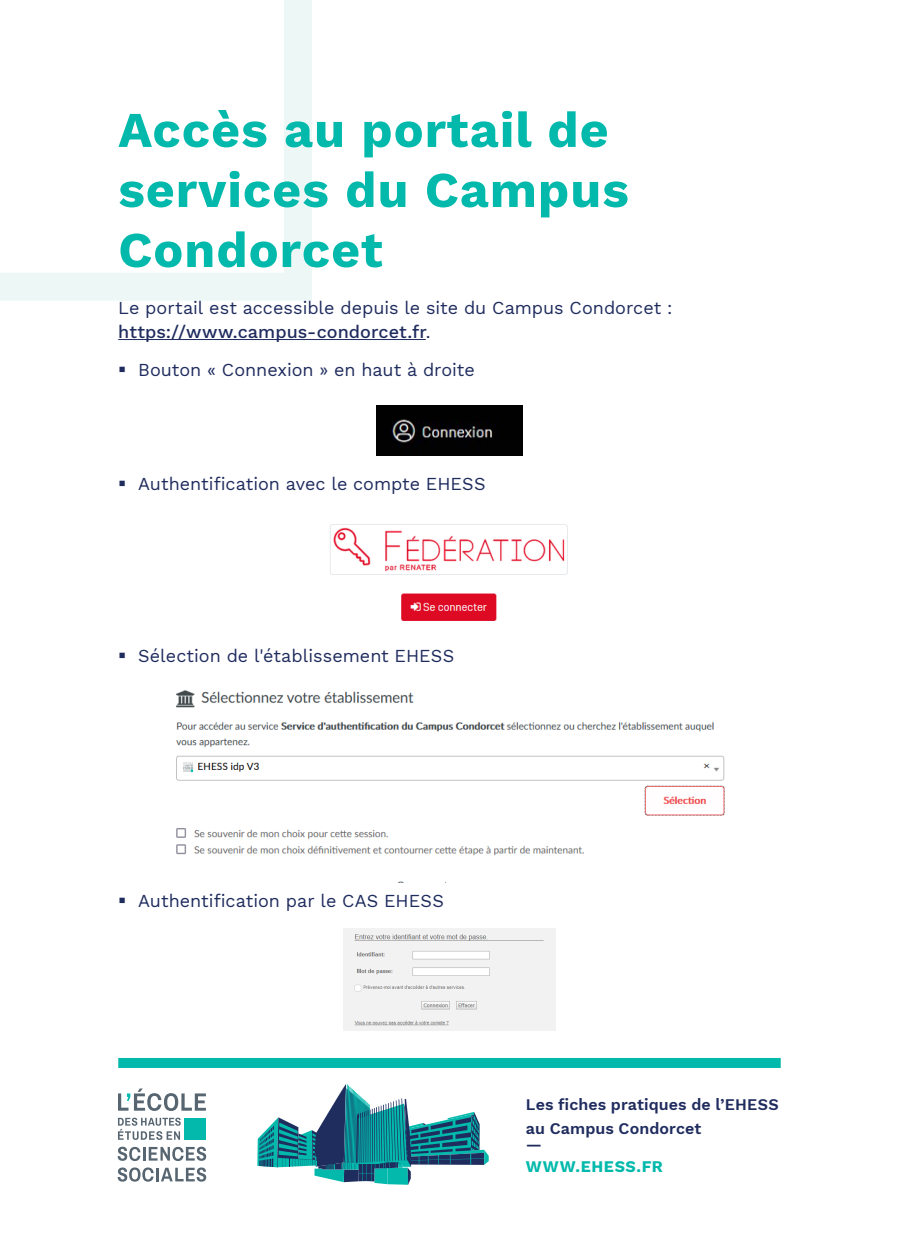
<style>
.page{position:relative;width:899px;height:1248px;background:#fff}
.page>*{position:absolute;margin:0;border:0;box-sizing:border-box;transform-origin:0 0}
.TITRE_DE_LA_FICHE{font:700 50px/60px "Work Sans";letter-spacing:.02em;color:#03b9ac}
.CORPS_DE_TEXTE{font:18px/24px "Work Sans";color:#1f2c5e}
.t1{font:600 16px/24px "Work Sans";letter-spacing:.005em;color:#1f2c5e}
.t2{font:700 16px "Work Sans";letter-spacing:.04em;color:#03b9ac}
.s1{font-weight:500}
</style>
<div class="page">
<svg style="left:0;top:0;width:312px;height:300px"></svg>
<div style="left:184px;top:1117px;width:22px;height:22px;background:#03b9ac"></div>
<svg style="left:118px;top:1117px;width:63px;height:22px"></svg>
<hr style="left:156px;top:1167px;width:3px;height:14px;background:#566570">
<svg style="left:161px;top:1167px;width:45px;height:14px"></svg>
<svg style="left:118px;top:1167px;width:36px;height:14px"></svg>
<svg style="left:118px;top:1146px;width:88px;height:14px"></svg>
<svg style="left:118px;top:1088px;width:88px;height:22px"></svg>
<div style="left:118px;top:1057px;width:662px;height:10px;background:#03b9ac"></div>
<svg style="left:257px;top:1084px;width:231px;height:100px"></svg>
<hr style="left:118px;top:339px;width:308px;height:1px;background:#1f2c5e">
<img style="left:377px;top:405px;width:145px;height:50px">
<img style="left:176px;top:690px;width:549px;height:192px">
<img style="left:343px;top:928px;width:213px;height:102px">
<img style="left:330px;top:524px;width:238px;height:97px">
<p class="TITRE_DE_LA_FICHE" style="left:118px;top:98px;width:512px">Accès au portail de services du Campus<br>Condorcet</p>
<p class="CORPS_DE_TEXTE" style="left:118px;top:295px;width:555px">Le portail est accessible depuis le site du Campus Condorcet : <span class="s1">https://www.campus-condorcet.fr</span>.</p>
<p class="CORPS_DE_TEXTE" style="left:138px;top:357px;width:338px">Bouton « Connexion » en haut à droite</p>
<p class="CORPS_DE_TEXTE" style="left:138px;top:471px;width:349px">Authentification avec le compte EHESS</p>
<p class="CORPS_DE_TEXTE" style="left:138px;top:643px;width:317px">Sélection de l'établissement EHESS</p>
<p class="CORPS_DE_TEXTE" style="left:138px;top:888px;width:307px">Authentification par le CAS EHESS</p>
<p class="t1" style="left:526px;top:1091px;width:254px">Les fiches pratiques de l’EHESS au Campus Condorcet</p>
<p class="t1" style="left:526px;top:1131px;width:18px">—</p>
<p class="t2" style="left:526px;top:1153px;width:138px">WWW.EHESS.FR</p>
</div>
